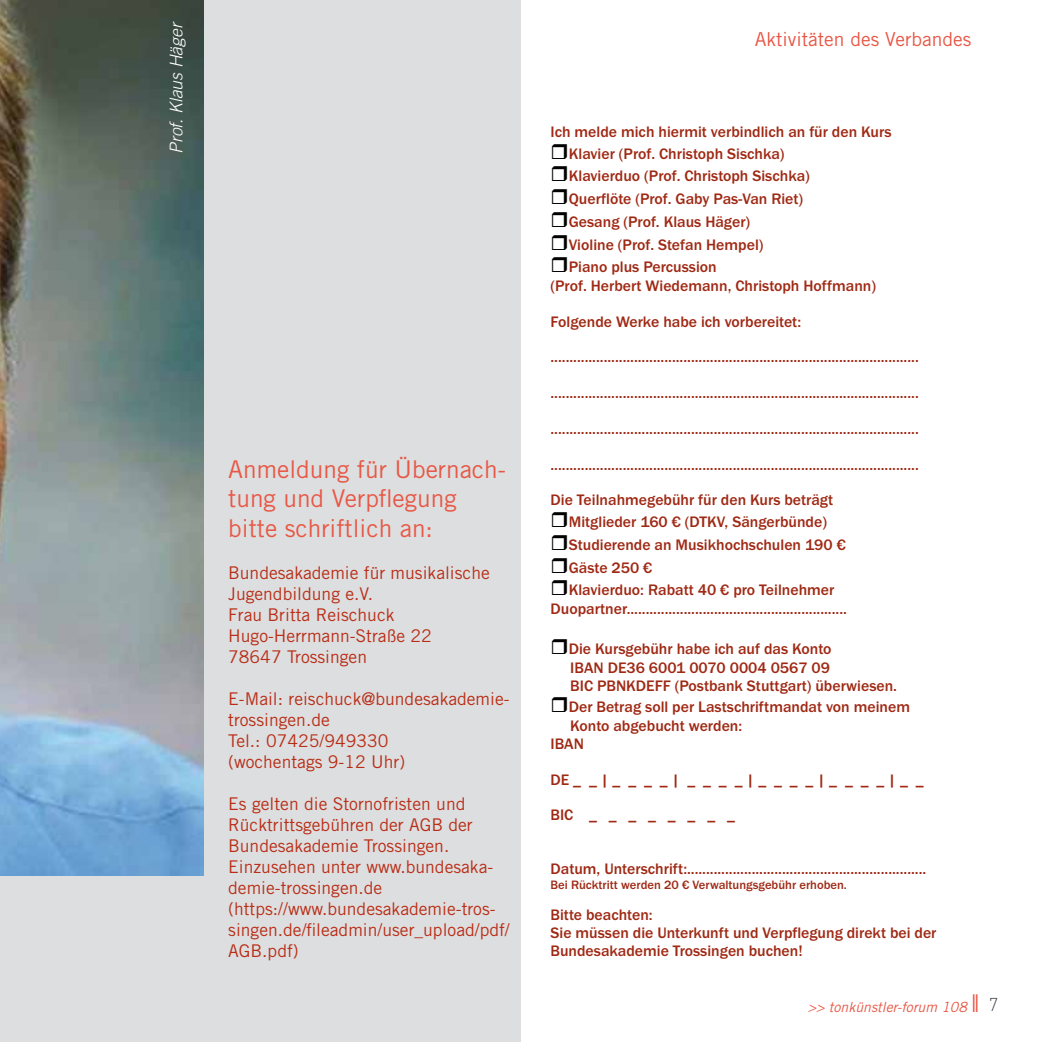
<style>
.page{position:relative;width:1042px;height:1042px;background:#fff}
.page>*{position:absolute;margin:0;border:0;box-sizing:border-box;transform-origin:0 0}
.t1{font:24.5px/29.4px "Trade Gothic";color:#e85745}
.t2{font:19.25px "Trade Gothic";color:#e85745}
.t3{font:300 18.38px "DIN";color:#4b4b4d}
.t4{font:17.5px/21px "Trade Gothic";color:#b92d16}
.t5{font:italic 300 17.5px "Trade Gothic";color:#fff}
.t6{font:500 15.75px/22.6px "Franklin Gothic";color:#9f2914}
.t7{font:italic 14px "Trade Gothic";color:#e85745}
.t8{font:500 12.6px "Franklin Gothic";color:#9f2914}
.s1{font-weight:300;font-style:normal;font-size:24.5px}
</style>
<div class="page">
<div style="left:0;top:0;width:521px;height:1042px;background:#dddedf"></div>
<img style="left:0;top:0;width:203px;height:876px">
<p class="t5" style="left:166px;top:154px;width:134px;rotate:-90deg">Prof. Klaus Häger</p>
<h1 class="t1" style="left:228px;top:454px;width:279px">Anmeldung für Übernach&shy;tung und Verpflegung bitte schriftlich an:</h1>
<p class="t4" style="left:228px;top:562px;width:263px">Bundesakademie für musikalische<br>Jugendbildung e.V.<br>Frau Britta Reischuck<br>Hugo-Herrmann-Straße 22<br>78647 Trossingen</p>
<p class="t4" style="left:228px;top:688px;width:283px">E-Mail: reischuck@bundesakademie&shy;trossingen.de<br>Tel.: 07425/949330<br>(wochentags 9-12 Uhr)</p>
<p class="t4" style="left:228px;top:793px;width:283px">Es gelten die Stornofristen und<br>Rücktrittsgebühren der AGB der<br>Bundesakademie Trossingen.<br>Einzusehen unter www.bundesaka&shy;demie-trossingen.de (https://www.bundesakademie-tros&shy;singen.de/fileadmin/user_upload/pdf/<br>AGB.pdf)</p>
<p class="t2" style="left:755px;top:27px;width:218px">Aktivitäten des Verbandes</p>
<p class="t6" style="left:569px;top:122px;width:324px;text-indent:-18px">Ich melde mich hiermit verbindlich an für den Kurs Klavier (Prof. Christoph Sischka)<br>Klavierduo (Prof. Christoph Sischka)<br>Querflöte (Prof. Gaby Pas-Van Riet)<br>Gesang (Prof. Klaus Häger)<br>Violine (Prof. Stefan Hempel)<br>Piano plus Percussion</p>
<p class="t6" style="left:550px;top:276px;width:327px">(Prof. Herbert Wiedemann, Christoph Hoffmann)</p>
<p class="t6" style="left:550px;top:311px;width:252px">Folgende Werke habe ich vorbereitet:</p>
<p class="t6" style="left:550px;top:347px;width:370px">.................................................................................................</p>
<p class="t6" style="left:550px;top:383px;width:370px">.................................................................................................</p>
<p class="t6" style="left:550px;top:419px;width:370px">.................................................................................................</p>
<p class="t6" style="left:550px;top:454px;width:370px">.................................................................................................</p>
<p class="t6" style="left:569px;top:490px;width:279px;text-indent:-18px">Die Teilnahmegebühr für den Kurs beträgt Mitglieder 160 € (DTKV, Sängerbünde)<br>Studierende an Musikhochschulen 190 € Gäste 250 €<br>Klavierduo: Rabatt 40 € pro Teilnehmer</p>
<p class="t6" style="left:550px;top:599px;width:298px">Duopartner..........................................................</p>
<p class="t6" style="left:569px;top:641px;width:330px;line-height:18.4px">Die Kursgebühr habe ich auf das Konto<br>IBAN DE36 6001 0070 0004 0567 09<br>BIC PBNKDEFF (Postbank Stuttgart) überwiesen.</p>
<p class="t6" style="left:569px;top:697px;width:343px">Der Betrag soll per Lastschriftmandat von meinem</p>
<p class="t6" style="left:570px;top:716px;width:174px">Konto abgebucht werden:</p>
<p class="t6" style="left:550px;top:734px;width:35px">IBAN</p>
<p class="t6" style="left:550px;top:769px;width:375px">DE _ _ | _ _ _ _ | _ _ _ _ | _ _ _ _ | _ _ _ _ | _ _</p>
<p class="t6" style="left:550px;top:805px;width:186px">BIC _ _ _ _ _ _ _ _</p>
<p class="t6" style="left:550px;top:859px;width:377px">Datum, Unterschrift:...............................................................</p>
<p class="t8" style="left:550px;top:876px;width:298px">Bei Rücktritt werden 20 € Verwaltungsgebühr erhoben.</p>
<p class="t6" style="left:550px;top:907px;width:387px;line-height:17.8px">Bitte beachten:<br>Sie müssen die Unterkunft und Verpflegung direkt bei der<br>Bundesakademie Trossingen buchen!</p>
<p class="t7" style="left:808px;top:998px;width:173px">&gt;&gt; tonkünstler-forum 108 <span class="s1">ll</span></p>
<p class="t3" style="left:989px;top:992px;width:11px">7</p>
</div>
